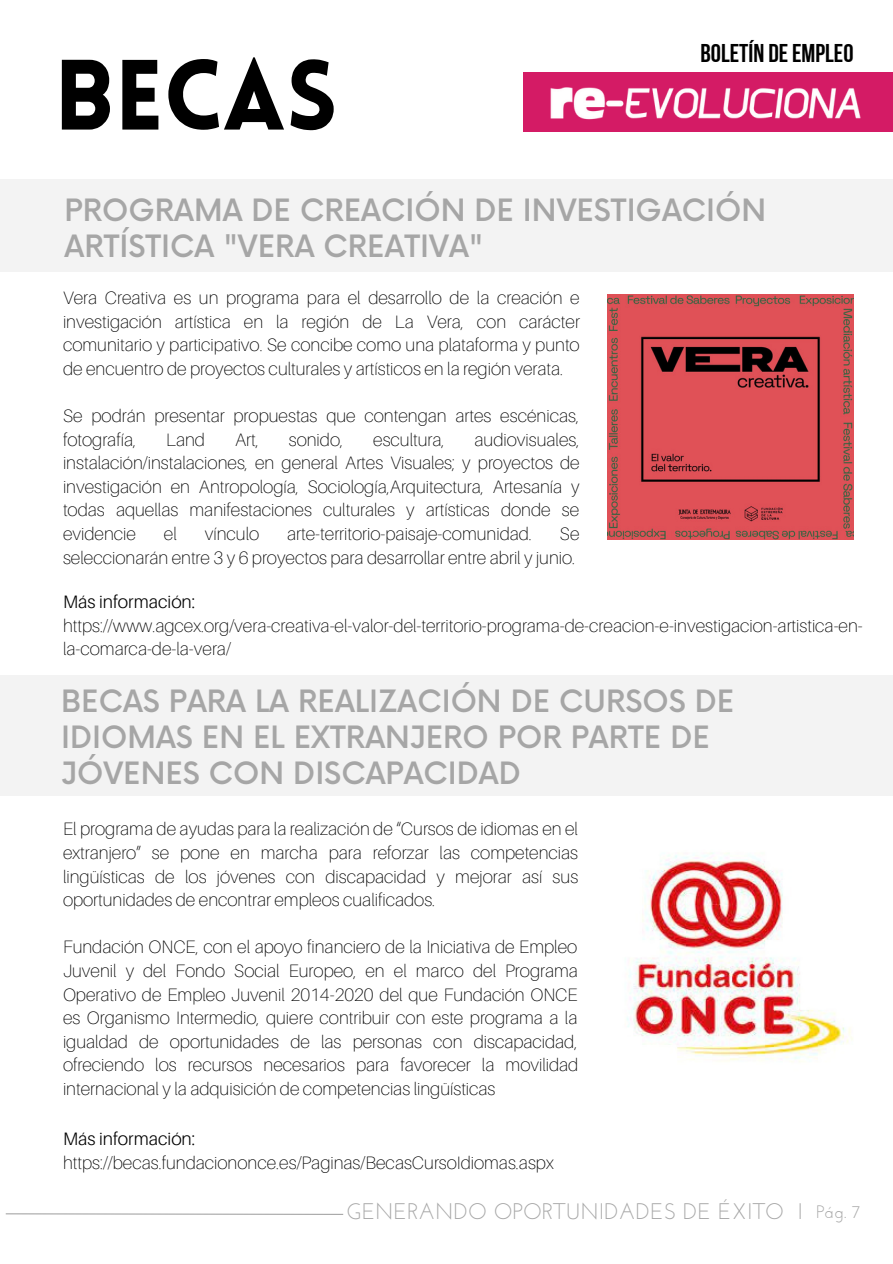
<style>
.page{position:relative;width:893px;height:1264px;background:#fff}
.page>*{position:absolute;margin:0;border:0;box-sizing:border-box;transform-origin:0 0}
.t1{font:900 97.35px "Lovelo";color:#000}
.t2{font:500 30px/36px "Now";color:#a6a6a6}
.t3{font:25.65px "Bebas Neue Cyrillic";color:#000}
.t4{font:22.5px "Josefin Sans";color:#a6a6a6}
.t5{font:100 18px/23.5px "Aileron";color:#000;text-align:justify}
.t6{font:300 18px "Aileron";color:#000}
.s1{font-size:18px}
</style>
<div class="page">
<div style="left:523px;top:73px;width:369px;height:59px;background:#d41b65"></div>
<img style="left:550px;top:87px;width:311px;height:33px">
<div style="left:0;top:180px;width:892px;height:92px;background:#f3f3f3"></div>
<img style="left:607px;top:294px;width:245px;height:245px">
<div style="left:0;top:675px;width:892px;height:120px;background:#f3f3f3"></div>
<img style="left:627px;top:853px;width:225px;height:209px">
<svg style="left:5px;top:1213px;width:339px;height:2px"></svg>
<h1 class="t1" style="left:54px;top:56px;width:285px">BECAS</h1>
<h3 class="t3" style="left:700px;top:43px;width:154px">BOLETÍN DEEMPLEO</h3>
<h2 class="t2" style="left:65px;top:194px;width:703px">PROGRAMA DE CREACIÓN DE INVESTIGACIÓN<br>ARTÍSTICA "VERA CREATIVA"</h2>
<p class="t5" style="left:63px;top:285px;width:518px">Vera Creativa es un programa para el desarrollo de la creación e investigación artística en la región de La Vera, con carácter comunitario y participativo. Se concibe como una plataforma y punto de encuentro de proyectos culturales y artísticos en la región verata.</p>
<p class="t5" style="left:63px;top:403px;width:517px">Se podrán presentar propuestas que contengan artes escénicas, fotografía,</p>
<p class="t5" style="left:63px;top:427px;width:518px;text-indent:411px">audiovisuales, instalación/instalaciones, en general Artes Visuales; y proyectos de investigación en Antropología, Sociología,Arquitectura, Artesanía y todas aquellas manifestaciones culturales y artísticas donde se evidencie</p>
<p class="t5" style="left:166px;top:427px;width:40px">Land</p>
<p class="t5" style="left:235px;top:427px;width:25px">Art,</p>
<p class="t5" style="left:289px;top:427px;width:56px">sonido,</p>
<p class="t5" style="left:373px;top:427px;width:73px">escultura,</p>
<p class="t5" style="left:164px;top:521px;width:14px">el</p>
<p class="t5" style="left:205px;top:521px;width:56px">vínculo</p>
<p class="t5" style="left:287px;top:521px;width:246px">arte-territorio-paisaje-comunidad.</p>
<p class="t5" style="left:63px;top:521px;width:518px;text-align:right">Se<br>seleccionarán entre 3 y 6 proyectos para desarrollar entre abril y junio.</p>
<p class="t6" style="left:63px;top:590px;width:134px">Más información:</p>
<p class="t5" style="left:63px;top:613px;width:801px">https://www.agcex.org/vera-creativa-el-valor-del-territorio-programa-de-creacion-e-investigacion-artistica-en&shy;la-comarca-de-la-vera/</p>
<h2 class="t2" style="left:61px;top:684px;width:674px">BECAS PARA LA REALIZACIÓN DE CURSOS DE<br>IDIOMAS EN EL EXTRANJERO POR PARTE DE<br>JÓVENES CON DISCAPACIDAD</h2>
<p class="t5" style="left:63px;top:816px;width:516px">El programa de ayudas para la realización de “Cursos de idiomas en el extranjero” se pone en marcha para reforzar las competencias lingüísticas de los jóvenes con discapacidad y mejorar así sus oportunidades de encontrar empleos cualificados.</p>
<p class="t5" style="left:63px;top:934px;width:517px">Fundación ONCE, con el apoyo financiero de la Iniciativa de Empleo Juvenil y del Fondo Social Europeo, en el marco del Programa Operativo de Empleo Juvenil 2014-2020 del que Fundación ONCE es Organismo Intermedio, quiere contribuir con este programa a la igualdad de oportunidades de las personas con discapacidad, ofreciendo los recursos necesarios para favorecer la movilidad internacional y la adquisición de competencias lingüísticas</p>
<p class="t6" style="left:63px;top:1127px;width:134px">Más información:</p>
<p class="t5" style="left:63px;top:1150px;width:492px">https://becas.fundaciononce.es/Paginas/BecasCursoIdiomas.aspx</p>
<p class="t4" style="left:346px;top:1202px;width:515px">GENERANDO OPORTUNIDADES DE ÉXITO I <span class="s1">Pág. 7</span></p>
</div>
